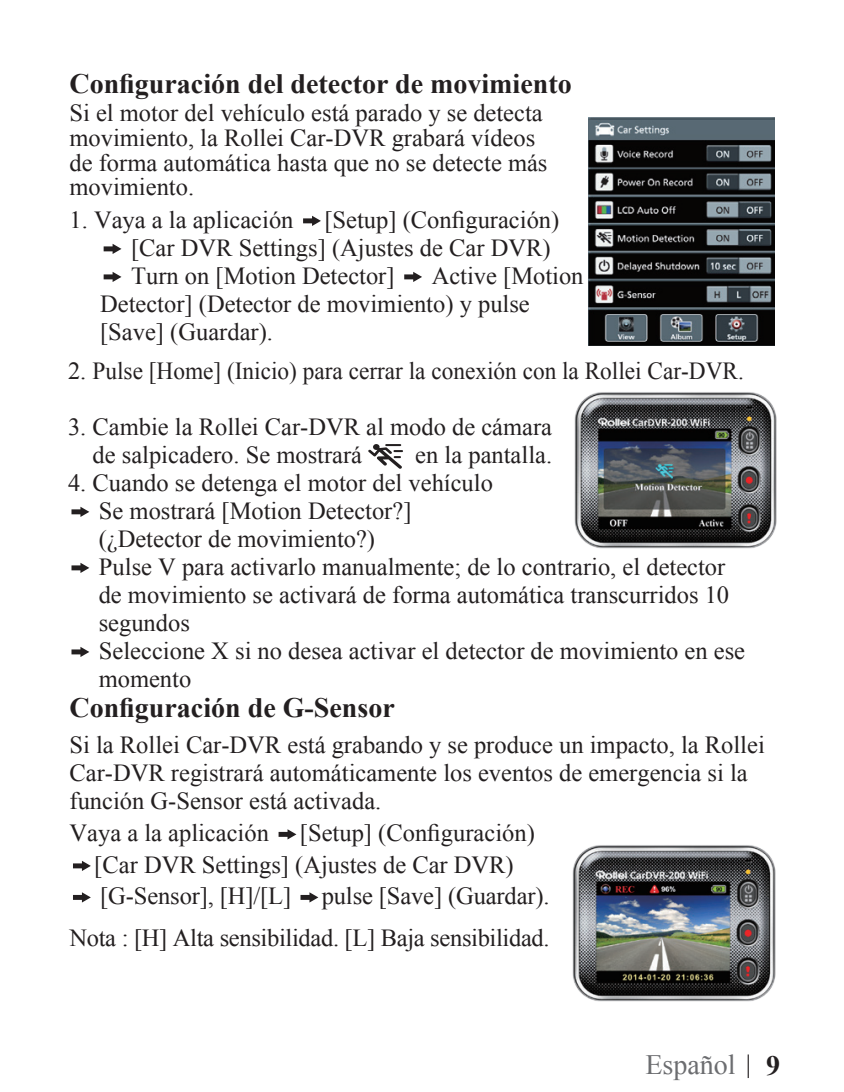
<style>
.page{position:relative;width:844px;height:1092px;background:#fff}
.page>*{position:absolute;margin:0;border:0;box-sizing:border-box;transform-origin:0 0}
.t1{font:700 28px "Times New Roman";color:#231f20}
.t2{font:28px "Times New Roman";color:#6c6d70}
.t3{font:24.5px/28px "Times New Roman";color:#231f20}
.s1{font-family:"Adobe Ming Std";font-weight:300;color:#231f20}
.s2{font-weight:700;color:#231f20}
</style>
<div class="page">
<img style="left:574px;top:392px;width:203px;height:157px">
<img style="left:572px;top:845px;width:204px;height:157px">
<img style="left:588px;top:117px;width:186px;height:228px">
<svg style="left:303px;top:216px;width:18px;height:10px"></svg>
<svg style="left:104px;top:244px;width:17px;height:10px"></svg>
<svg style="left:104px;top:272px;width:17px;height:10px"></svg>
<svg style="left:404px;top:272px;width:18px;height:10px"></svg>
<svg style="left:278px;top:829px;width:18px;height:10px"></svg>
<svg style="left:73px;top:861px;width:18px;height:10px"></svg>
<svg style="left:73px;top:892px;width:18px;height:10px"></svg>
<svg style="left:300px;top:892px;width:18px;height:10px"></svg>
<svg style="left:368px;top:444px;width:35px;height:24px"></svg>
<svg style="left:71px;top:506px;width:18px;height:11px"></svg>
<svg style="left:71px;top:562px;width:18px;height:11px"></svg>
<svg style="left:71px;top:647px;width:18px;height:10px"></svg>
<p class="t1" style="left:69px;top:64px;width:503px">Configuración del detector de movimiento</p>
<p class="t3" style="left:69px;top:101px;width:479px;line-height:24.5px">Si el motor del vehículo está parado y se detecta movimiento, la Rollei Car-DVR grabará vídeos de forma automática hasta que no se detecte más movimiento.</p>
<p class="t3" style="left:131px;top:205px;width:429px;text-indent:193px">[Setup] (Configuración) [Car DVR Settings] (Ajustes de Car DVR)<br>Turn on [Motion Detector]</p>
<p class="t3" style="left:69px;top:205px;width:225px">1. Vaya a la aplicación</p>
<p class="t3" style="left:100px;top:261px;width:485px;text-indent:331px">Active [Motion<br>Detector] (Detector de movimiento) y pulse [Save] (Guardar).</p>
<p class="t3" style="left:68px;top:356px;width:677px">2. Pulse [Home] (Inicio) para cerrar la conexión con la Rollei Car-DVR.</p>
<p class="t3" style="left:92px;top:412px;width:461px;text-indent:-24px">3. Cambie la Rollei Car-DVR al modo de cámara de salpicadero. Se mostrará</p>
<p class="t3" style="left:415px;top:440px;width:138px">en la pantalla.</p>
<p class="t3" style="left:99px;top:468px;width:647px;text-indent:-31px">4. Cuando se detenga el motor del vehículo<br>Se mostrará [Motion Detector?]<br>(¿Detector de movimiento?)<br>Pulse V para activarlo manualmente; de lo contrario, el detector de movimiento se activará de forma automática transcurridos 10 segundos<br>Seleccione X si no desea activar el detector de movimiento en ese momento</p>
<p class="t1" style="left:69px;top:688px;width:327px">Configuración de G-Sensor</p>
<p class="t3" style="left:69px;top:730px;width:696px">Si la Rollei Car-DVR está grabando y se produce un impacto, la Rollei<br>Car-DVR registrará automáticamente los eventos de emergencia si la función G-Sensor está activada.</p>
<p class="t3" style="left:94px;top:817px;width:457px;line-height:31.5px;text-indent:205px">[Setup] (Configuración) [Car DVR Settings] (Ajustes de Car DVR) [G-Sensor], [H]/[L] pulse [Save] (Guardar).</p>
<p class="t3" style="left:69px;top:923px;width:481px">Nota : [H] Alta sensibilidad. [L] Baja sensibilidad.</p>
<p class="t3" style="left:69px;top:818px;width:201px">Vaya a la aplicación</p>
<p class="t2" style="left:645px;top:1045px;width:136px">Español <span class="s1">|</span> <span class="s2">9</span></p>
</div>
